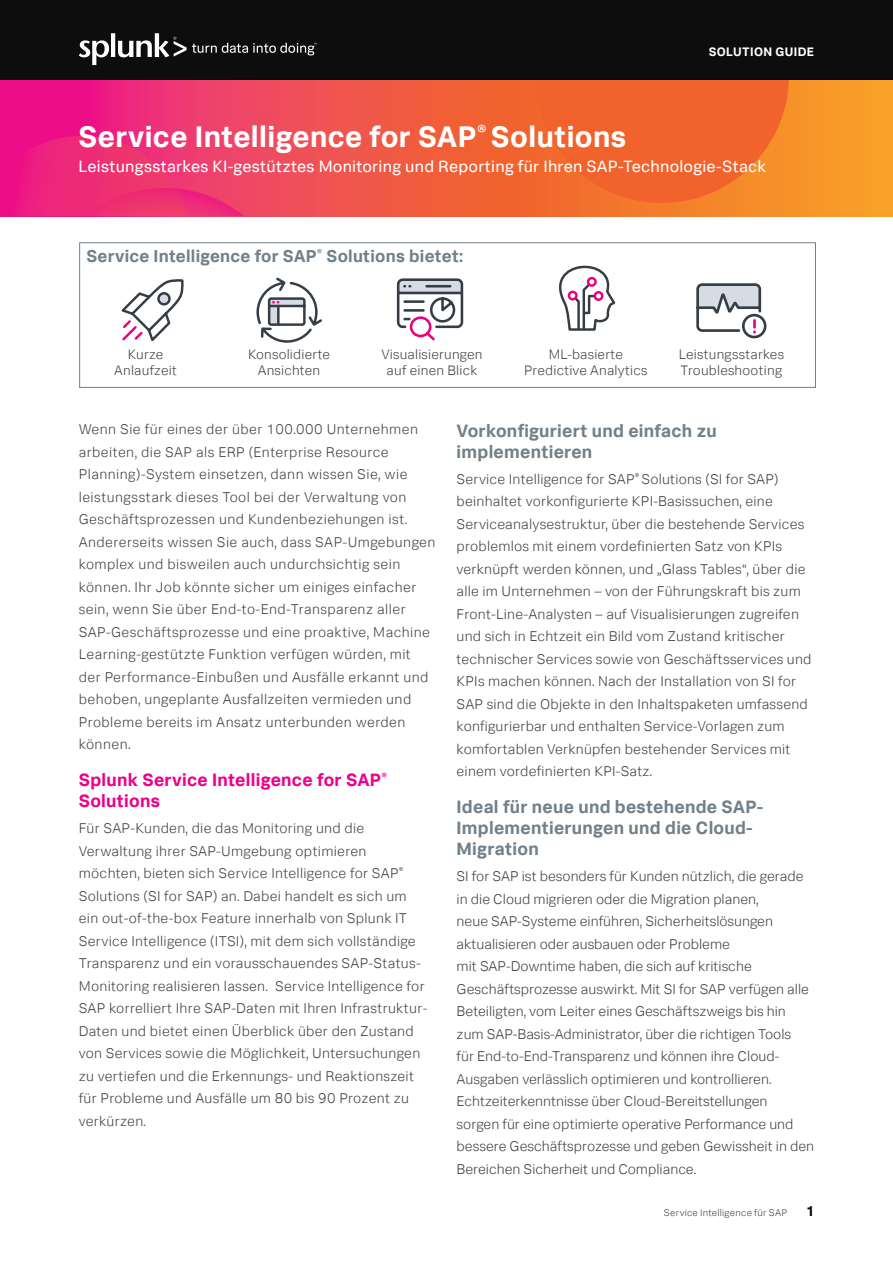
<style>
.page{position:relative;width:893px;height:1263px;background:#fff}
.page>*{position:absolute;margin:0;border:0;box-sizing:border-box;transform-origin:0 0}
.Document_Title{font:700 30px "Splunk Data Sans";letter-spacing:.015em;color:#fff}
.Green_Subheads{font:700 18px/21px "Splunk Data Sans";letter-spacing:.015em;color:#72808a}
.Green_Subheads-2{font:700 18px/21px "Splunk Data Sans";letter-spacing:.015em;color:#ec008c}
.Highlights_box_bulle{font:700 17.4px "Splunk Data Sans";letter-spacing:.015em;color:#72808a}
.Document_Title-2{font:16.5px "Splunk Data Sans";letter-spacing:.015em;color:#fff}
.Body_Text{font:300 14.25px/22.5px "Splunk Data Sans";letter-spacing:.015em;color:#414042}
.t1{font:700 14.25px "Splunk Data Sans";color:#000}
.Highlights_box_bulle-2{font:300 13.8px/15.1px "Splunk Data Sans";letter-spacing:.015em;color:#414042;text-align:center}
.t2{font:700 12.3px "Splunk Data Sans";letter-spacing:.03em;color:#fff}
.t3{font:300 9.75px "Splunk Data Sans";letter-spacing:.025em;color:#414042}
</style>
<div class="page">
<svg style="left:0;top:80px;width:893px;height:136px;background:#f15c49"></svg>
<svg style="left:532px;top:80px;width:259px;height:125px;background:#f1682c"></svg>
<svg style="left:0;top:136px;width:244px;height:80px;background:#ed2c75"></svg>
<div style="left:0;top:0;width:893px;height:80px;background:#0d0d0d"></div>
<svg style="left:79px;top:33px;width:238px;height:32px"></svg>
<div style="left:79px;top:242px;width:737px;height:146px;border:1px solid #72808a"></div>
<svg style="left:256px;top:277px;width:66px;height:66px"></svg>
<hr style="left:277px;top:306px;width:3px;height:19px;background:#363d45">
<svg style="left:396px;top:278px;width:68px;height:63px"></svg>
<svg style="left:559px;top:265px;width:57px;height:66px"></svg>
<svg style="left:121px;top:279px;width:63px;height:62px"></svg>
<svg style="left:696px;top:283px;width:71px;height:56px"></svg>
<p class="t2" style="left:709px;top:44px;width:107px">SOLUTION GUIDE</p>
<p class="Document_Title" style="left:79px;top:118px;width:549px">Service Intelligence for SAP<sup>®</sup> Solutions</p>
<p class="Document_Title-2" style="left:79px;top:156px;width:689px">Leistungsstarkes KI-gestütztes Monitoring und Reporting für Ihren SAP-Technologie-Stack</p>
<p class="Highlights_box_bulle" style="left:86px;top:245px;width:378px">Service Intelligence for SAP<sup>®</sup> Solutions bietet:</p>
<p class="Highlights_box_bulle-2" style="left:114px;top:347px;width:64px">Kurze<br>Anlaufzeit</p>
<p class="Highlights_box_bulle-2" style="left:248px;top:347px;width:84px">Konsolidierte<br>Ansichten</p>
<p class="Highlights_box_bulle-2" style="left:381px;top:347px;width:103px">Visualisierungen auf einen Blick</p>
<p class="Highlights_box_bulle-2" style="left:524px;top:347px;width:125px">ML-basierte<br>Predictive Analytics</p>
<p class="Highlights_box_bulle-2" style="left:679px;top:347px;width:107px;text-align:left">Leistungsstarkes<br>Troubleshooting</p>
<p class="Body_Text" style="left:79px;top:418px;width:358px">Wenn Sie für eines der über 100.000 Unternehmen arbeiten, die SAP als ERP (Enterprise Resource Planning)-System einsetzen, dann wissen Sie, wie leistungsstark dieses Tool bei der Verwaltung von Geschäftsprozessen und Kundenbeziehungen ist.<br>Andererseits wissen Sie auch, dass SAP-Umgebungen komplex und bisweilen auch undurchsichtig sein können. Ihr Job könnte sicher um einiges einfacher sein, wenn Sie über End-to-End-Transparenz aller SAP-Geschäftsprozesse und eine proaktive, Machine Learning-gestützte Funktion verfügen würden, mit der Performance-Einbußen und Ausfälle erkannt und behoben, ungeplante Ausfallzeiten vermieden und Probleme bereits im Ansatz unterbunden werden können.</p>
<p class="Green_Subheads-2" style="left:79px;top:769px;width:310px">Splunk Service Intelligence for SAP<sup>®<br></sup>Solutions</p>
<p class="Body_Text" style="left:79px;top:817px;width:350px">Für SAP-Kunden, die das Monitoring und die Verwaltung ihrer SAP-Umgebung optimieren möchten, bieten sich Service Intelligence for SAP<sup>® </sup>Solutions (SI for SAP) an. Dabei handelt es sich um ein out-of-the-box Feature innerhalb von Splunk IT Service Intelligence (ITSI), mit dem sich vollständige Transparenz und ein vorausschauendes SAP-Status-Monitoring realisieren lassen. Service Intelligence for SAP korrelliert Ihre SAP-Daten mit Ihren Infrastruktur-Daten und bietet einen Überblick über den Zustand von Services sowie die Möglichkeit, Untersuchungen zu vertiefen und die Erkennungs- und Reaktionszeit für Probleme und Ausfälle um 80 bis 90 Prozent zu verkürzen.</p>
<p class="Green_Subheads" style="left:457px;top:420px;width:262px">Vorkonfiguriert und einfach zu implementieren</p>
<p class="Body_Text" style="left:457px;top:467px;width:356px">Service Intelligence for SAP<sup>®</sup> Solutions (SI for SAP) beinhaltet vorkonfigurierte KPI-Basissuchen, eine Serviceanalysestruktur, über die bestehende Services problemlos mit einem vordefinierten Satz von KPIs verknüpft werden können, und „Glass Tables“, über die alle im Unternehmen – von der Führungskraft bis zum Front-Line-Analysten – auf Visualisierungen zugreifen und sich in Echtzeit ein Bild vom Zustand kritischer technischer Services sowie von Geschäftsservices und KPIs machen können. Nach der Installation von SI for SAP sind die Objekte in den Inhaltspaketen umfassend konfigurierbar und enthalten Service-Vorlagen zum komfortablen Verknüpfen bestehender Services mit einem vordefinierten KPI-Satz.</p>
<p class="Green_Subheads" style="left:457px;top:796px;width:308px">Ideal für neue und bestehende SAP-<br>Implementierungen und die Cloud-<br>Migration</p>
<p class="Body_Text" style="left:457px;top:865px;width:359px">SI for SAP ist besonders für Kunden nützlich, die gerade in die Cloud migrieren oder die Migration planen,<br>neue SAP-Systeme einführen, Sicherheitslösungen aktualisieren oder ausbauen oder Probleme<br>mit SAP-Downtime haben, die sich auf kritische Geschäftsprozesse auswirkt. Mit SI for SAP verfügen alle Beteiligten, vom Leiter eines Geschäftszweigs bis hin zum SAP-Basis-Administrator, über die richtigen Tools<br>für End-to-End-Transparenz und können ihre Cloud-Ausgaben verlässlich optimieren und kontrollieren.<br>Echtzeiterkenntnisse über Cloud-Bereitstellungen<br>sorgen für eine optimierte operative Performance und bessere Geschäftsprozesse und geben Gewissheit in den Bereichen Sicherheit und Compliance.</p>
<p class="t3" style="left:664px;top:1206px;width:125px">Service Intelligence für SAP</p>
<p class="t1" style="left:806px;top:1202px;width:10px">1</p>
</div>
